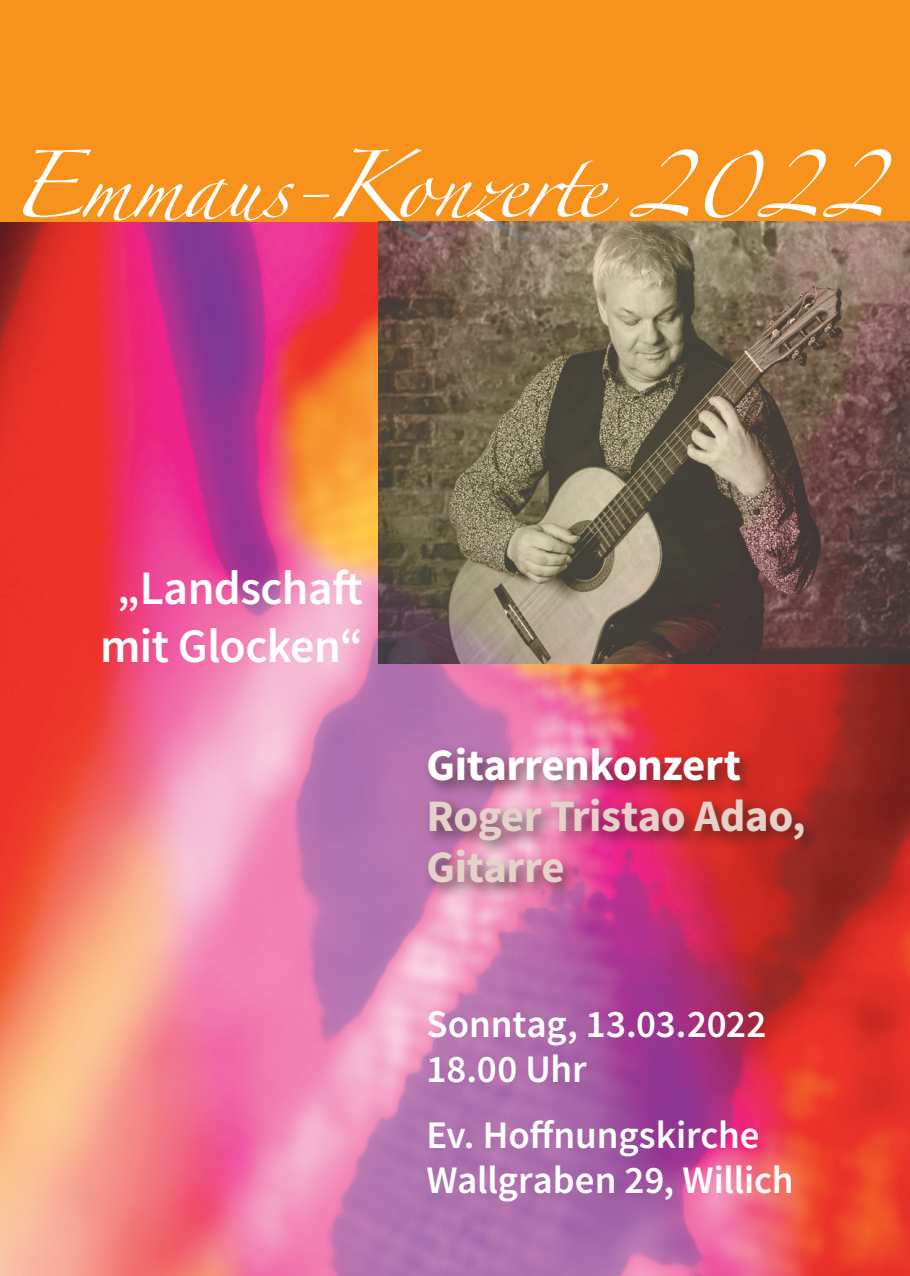
<style>
.page{position:relative;width:910px;height:1276px;background:#fff}
.page>*{position:absolute;margin:0;border:0;box-sizing:border-box;transform-origin:0 0}
.t1{font:60px "Zapfino";letter-spacing:-.015em;color:#fff}
.t2{font:600 48px/57.6px "Source Sans Pro";letter-spacing:-.015em;color:#fff;text-align:center}
.t3{font:700 45px/51px "Source Sans Pro";letter-spacing:-.015em;color:#e4d2c9}
.t4{font:700 45px "Source Sans Pro";letter-spacing:-.01em;color:#fff}
.t5{font:600 39px/45px "Source Sans Pro";letter-spacing:-.005em;color:#fff}
</style>
<div class="page">
<img style="left:0;top:221px;width:910px;height:1055px">
<div style="left:0;top:0;width:910px;height:221px;background:#f7931d"></div>
<div style="left:424px;top:743px;width:397px;height:157px;background:#231f20;opacity:.6"></div>
<img style="left:378px;top:221px;width:532px;height:442px">
<h1 class="t1" style="left:9px;top:160px;width:877px">Emmaus-Konzerte 2022</h1>
<p class="t2" style="left:100px;top:561px;width:264px">„Landschaft mit Glocken“</p>
<p class="t4" style="left:427px;top:736px;width:316px">Gitarrenkonzert</p>
<p class="t3" style="left:427px;top:792px;width:380px">Roger Tristao Adao,<br>Gitarre</p>
<p class="t5" style="left:427px;top:1002px;width:341px">Sonntag, 13.03.2022<br>18.00 Uhr</p>
<p class="t5" style="left:427px;top:1113px;width:369px">Ev. Hoffnungskirche<br>Wallgraben 29, Willich</p>
</div>
